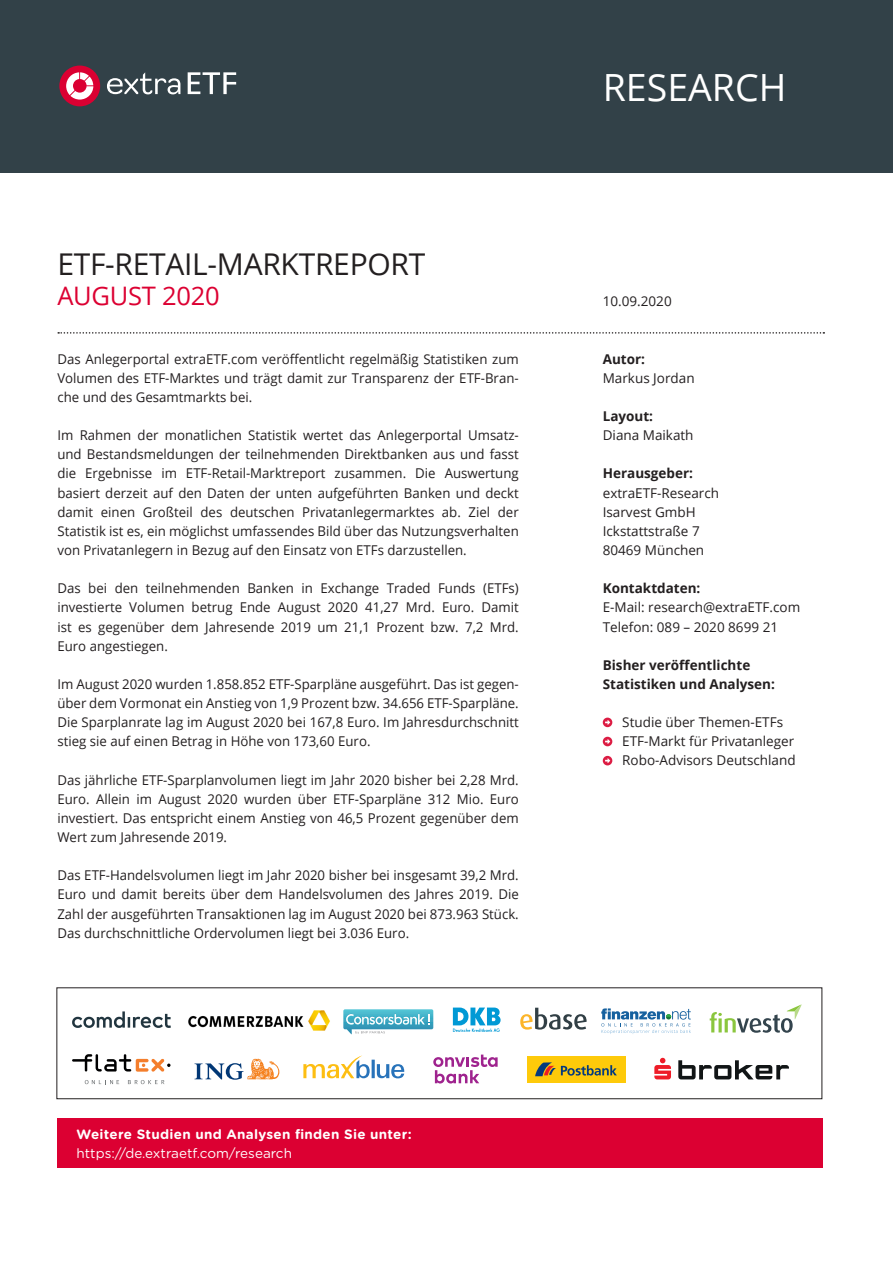
<style>
.page{position:relative;width:893px;height:1263px;background:#fff}
.page>*{position:absolute;margin:0;border:0;box-sizing:border-box;transform-origin:0 0}
.t1{font:37.5px "Open Sans";color:#fff}
.t2{font:30px "Open Sans";letter-spacing:-.01em;color:#231f20}
.t3{font:25.5px "Open Sans";letter-spacing:-.01em;color:#dc0032}
.t4{font:13.5px/19.2px "Open Sans";color:#231f20;text-align:justify}
.t5{font:700 13.5px "Open Sans";color:#231f20}
.t6{font:700 13.5px "Gotham Rounded";letter-spacing:.02em;color:#fff}
.t7{font:13.5px "Gotham Rounded";color:#fff}
</style>
<div class="page">
<svg style="left:603px;top:718px;width:9px;height:9px"></svg>
<svg style="left:603px;top:737px;width:9px;height:9px"></svg>
<svg style="left:603px;top:756px;width:9px;height:9px"></svg>
<div style="left:0;top:0;width:893px;height:172px;background:#324148"></div>
<div style="left:59px;top:66px;width:41px;height:40px;background:#db0032;border-radius:50%"></div>
<svg style="left:66px;top:72px;width:27px;height:28px"></svg>
<svg style="left:188px;top:72px;width:48px;height:22px"></svg>
<svg style="left:107px;top:72px;width:73px;height:22px"></svg>
<svg style="left:58px;top:332px;width:766px;height:2px"></svg>
<div style="left:57px;top:1118px;width:766px;height:49px;background:#dc0032"></div>
<div style="left:57px;top:988px;width:765px;height:111px;border:1px solid #231f20"></div>
<svg style="left:343px;top:1009px;width:90px;height:25px"></svg>
<svg style="left:72px;top:1011px;width:99px;height:17px"></svg>
<svg style="left:453px;top:1007px;width:48px;height:25px"></svg>
<svg style="left:601px;top:1008px;width:90px;height:26px"></svg>
<svg style="left:520px;top:1008px;width:67px;height:21px"></svg>
<img style="left:188px;top:1010px;width:142px;height:21px">
<svg style="left:195px;top:1059px;width:84px;height:21px"></svg>
<svg style="left:85px;top:1080px;width:34px;height:4px"></svg>
<svg style="left:128px;top:1080px;width:36px;height:4px"></svg>
<svg style="left:72px;top:1054px;width:99px;height:18px"></svg>
<svg style="left:433px;top:1054px;width:65px;height:29px"></svg>
<svg style="left:710px;top:1004px;width:91px;height:29px"></svg>
<div style="left:527px;top:1056px;width:98px;height:27px;background:#feca0a"></div>
<svg style="left:535px;top:1062px;width:82px;height:14px"></svg>
<svg style="left:303px;top:1055px;width:101px;height:23px"></svg>
<svg style="left:654px;top:1058px;width:17px;height:21px"></svg>
<svg style="left:678px;top:1060px;width:111px;height:19px"></svg>
<p class="t2" style="left:57px;top:243px;width:369px">ETF-RETAIL-MARKTREPORT</p>
<p class="t3" style="left:57px;top:279px;width:164px">AUGUST 2020</p>
<p class="t4" style="left:57px;top:349px;width:463px">Das Anlegerportal extraETF.com veröffentlicht regelmäßig Statistiken zum Volumen des ETF-Marktes und trägt damit zur Transparenz der ETF-Bran&shy;che und des Gesamtmarkts bei.</p>
<p class="t4" style="left:57px;top:425px;width:463px">Im Rahmen der monatlichen Statistik wertet das Anlegerportal Umsatz&shy;und Bestandsmeldungen der teilnehmenden Direktbanken aus und fasst die Ergebnisse im ETF-Retail-Marktreport zusammen. Die Auswertung basiert derzeit auf den Daten der unten aufgeführten Banken und deckt damit einen Großteil des deutschen Privatanlegermarktes ab. Ziel der Statistik ist es, ein möglichst umfassendes Bild über das Nutzungsverhalten von Privatanlegern in Bezug auf den Einsatz von ETFs darzustellen.</p>
<p class="t4" style="left:57px;top:578px;width:463px">Das bei den teilnehmenden Banken in Exchange Traded Funds (ETFs) investierte Volumen betrug Ende August 2020 41,27 Mrd. Euro. Damit ist es gegenüber dem Jahresende 2019 um 21,1 Prozent bzw. 7,2 Mrd.<br>Euro angestiegen.</p>
<p class="t4" style="left:57px;top:674px;width:463px">Im August 2020 wurden 1.858.852 ETF-Sparpläne ausgeführt. Das ist gegen&shy;über dem Vormonat ein Anstieg von 1,9 Prozent bzw. 34.656 ETF-Sparpläne.<br>Die Sparplanrate lag im August 2020 bei 167,8 Euro. Im Jahresdurchschnitt stieg sie auf einen Betrag in Höhe von 173,60 Euro.</p>
<p class="t4" style="left:57px;top:770px;width:463px">Das jährliche ETF-Sparplanvolumen liegt im Jahr 2020 bisher bei 2,28 Mrd.<br>Euro. Allein im August 2020 wurden über ETF-Sparpläne 312 Mio. Euro investiert. Das entspricht einem Anstieg von 46,5 Prozent gegenüber dem Wert zum Jahresende 2019.</p>
<p class="t4" style="left:57px;top:865px;width:463px">Das ETF-Handelsvolumen liegt im Jahr 2020 bisher bei insgesamt 39,2 Mrd.<br>Euro und damit bereits über dem Handelsvolumen des Jahres 2019. Die Zahl der ausgeführten Transaktionen lag im August 2020 bei 873.963 Stück.<br>Das durchschnittliche Ordervolumen liegt bei 3.036 Euro.</p>
<p class="t6" style="left:77px;top:1124px;width:337px">Weitere Studien und Analysen finden Sie unter:</p>
<p class="t7" style="left:77px;top:1144px;width:217px">https://de.extraetf.com/research</p>
<p class="t1" style="left:603px;top:61px;width:185px">RESEARCH</p>
<p class="t4" style="left:603px;top:291px;width:70px">10.09.2020</p>
<p class="t5" style="left:603px;top:349px;width:44px">Autor:</p>
<p class="t4" style="left:603px;top:368px;width:93px">Markus Jordan</p>
<p class="t5" style="left:603px;top:407px;width:52px">Layout:</p>
<p class="t4" style="left:603px;top:425px;width:92px">Diana Maikath</p>
<p class="t5" style="left:603px;top:464px;width:92px">Herausgeber:</p>
<p class="t4" style="left:603px;top:483px;width:118px">extraETF-Research</p>
<p class="t4" style="left:603px;top:502px;width:94px">Isarvest GmbH</p>
<p class="t4" style="left:603px;top:521px;width:98px">Ickstattstraße 7</p>
<p class="t4" style="left:603px;top:540px;width:103px">80469 München</p>
<p class="t5" style="left:603px;top:579px;width:99px">Kontaktdaten:</p>
<p class="t4" style="left:603px;top:597px;width:199px">E-Mail: research@extraETF.com</p>
<p class="t4" style="left:603px;top:617px;width:177px">Telefon: 089 – 2020 8699 21</p>
<p class="t5" style="left:603px;top:655px;width:149px">Bisher veröffentlichte</p>
<p class="t5" style="left:603px;top:674px;width:174px">Statistiken und Analysen:</p>
<p class="t4" style="left:622px;top:712px;width:162px">Studie über Themen-ETFs</p>
<p class="t4" style="left:622px;top:731px;width:174px">ETF-Markt für Privatanleger</p>
<p class="t4" style="left:622px;top:751px;width:175px">Robo-Advisors Deutschland</p>
</div>
